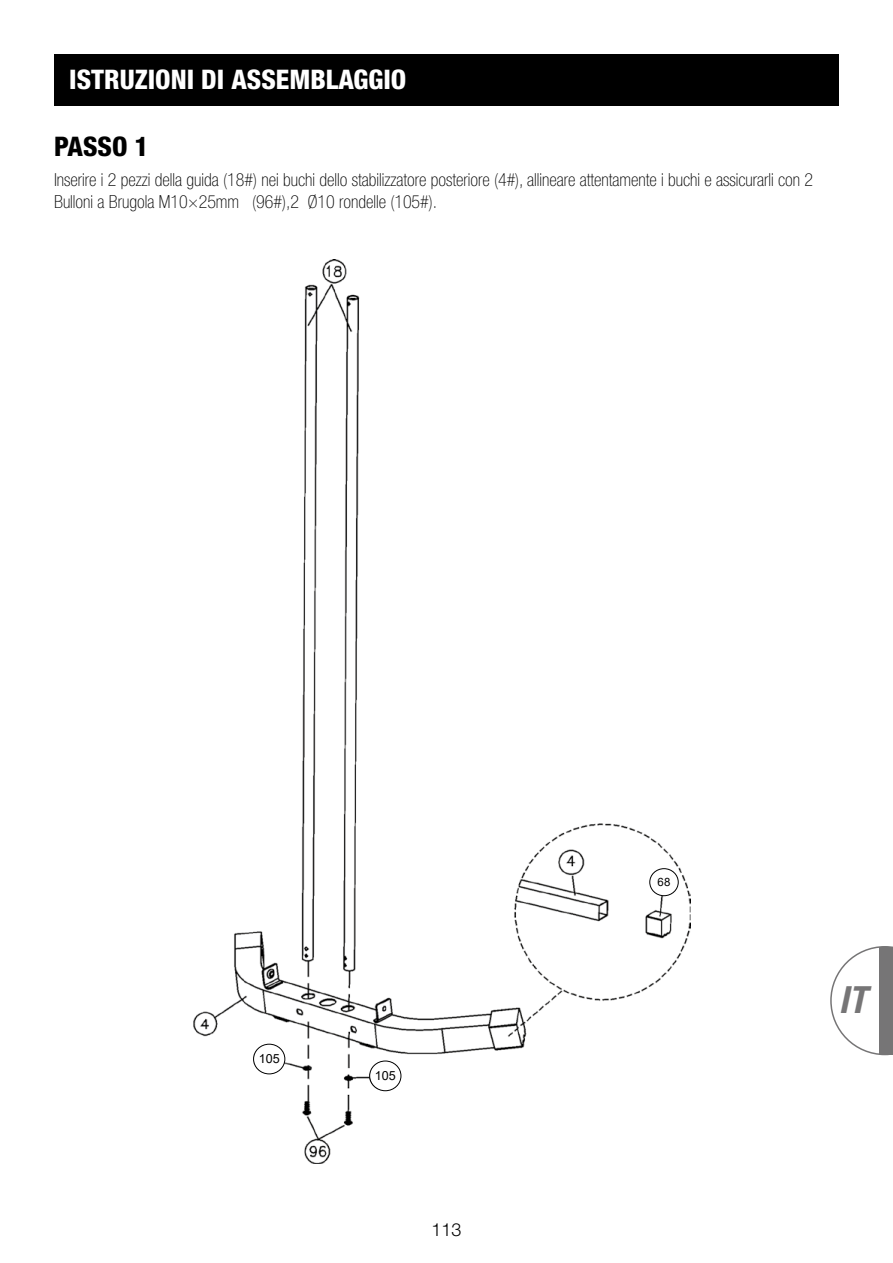
<style>
.page{position:relative;width:893px;height:1263px;background:#fff}
.page>*{position:absolute;margin:0;border:0;box-sizing:border-box;transform-origin:0 0}
.t1{font:italic 700 condensed 37.5px "Helvetica Neue LT Std";color:#767576}
.t2{font:800 condensed 27px "Helvetica Neue LT Std";color:#fff}
.t3{font:800 condensed 27px "Helvetica Neue LT Std";color:#000}
.t4{font:100 condensed 18px/21.6px "Helvetica Neue LT Std";color:#000}
.t5{font:300 18px "Helvetica Neue LT Std";color:#000}
.t6{font:12.6px "Arial";color:#000}
.t7{font:11.4px "Arial";color:#000}
</style>
<div class="page">
<svg style="left:830px;top:946px;width:63px;height:109px"></svg>
<div style="left:879px;top:947px;width:14px;height:108px;background:#767576"></div>
<div style="left:54px;top:54px;width:785px;height:51px;background:#000"></div>
<img style="left:193px;top:259px;width:498px;height:905px">
<div style="left:254px;top:1044px;width:31px;height:30px;background:#fff;border-radius:50%"></div>
<div style="left:253px;top:1044px;width:32px;height:30px;border:1px solid #000;border-radius:50%"></div>
<div style="left:370px;top:1061px;width:31px;height:30px;background:#fff;border-radius:50%"></div>
<div style="left:369px;top:1061px;width:32px;height:30px;border:1px solid #000;border-radius:50%"></div>
<div style="left:650px;top:869px;width:28px;height:27px;background:#fff;border-radius:50%"></div>
<div style="left:649px;top:868px;width:30px;height:28px;border:1px solid #000;border-radius:50%"></div>
<h2 class="t2" style="left:69px;top:62px;width:339px">ISTRUZIONI DI ASSEMBLAGGIO</h2>
<h2 class="t3" style="left:54px;top:129px;width:96px">PASSO 1</h2>
<p class="t4" style="left:54px;top:169px;width:761px">Inserire i 2 pezzi della guida (18#) nei buchi dello stabilizzatore posteriore (4#), allineare attentamente i buchi e assicurarli con 2<br>Bulloni a Brugola M10×25mm (96#),2 Ø10 rondelle (105#).</p>
<p class="t6" style="left:259px;top:1050px;width:23px">105</p>
<p class="t6" style="left:375px;top:1067px;width:23px">105</p>
<p class="t5" style="left:431px;top:1219px;width:32px">113</p>
<p class="t7" style="left:658px;top:874px;width:14px">68</p>
<h1 class="t1" style="left:839px;top:976px;width:29px">IT</h1>
</div>
